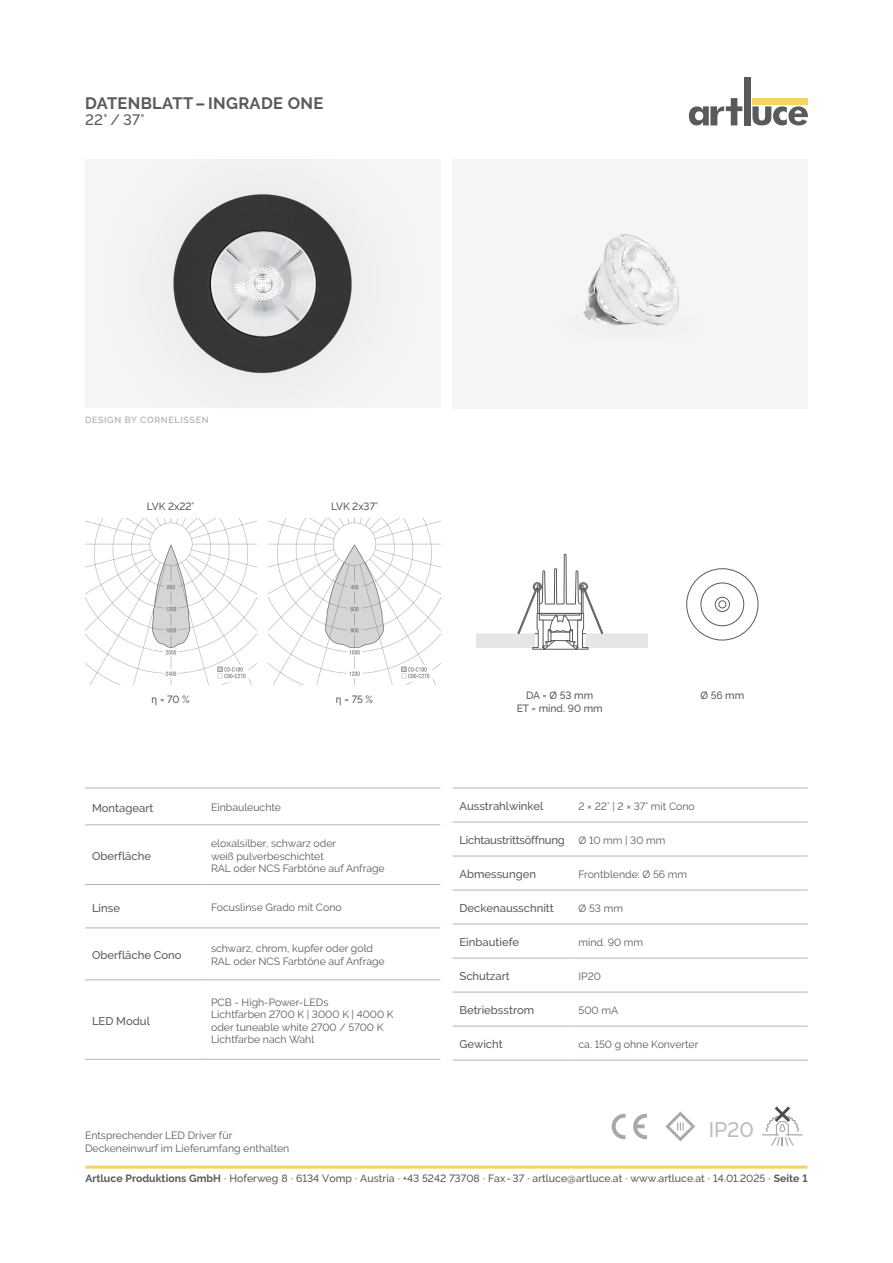
<style>
.page{position:relative;width:893px;height:1263px;background:#fff}
.page>*{position:absolute;margin:0;border:0;box-sizing:border-box;transform-origin:0 0}
.IP-Schutzkalsse{font:500 21px "Raleway";color:#bdbdbd}
.t1{font:700 16.5px "Raleway";letter-spacing:.02em;color:#5a5a5a}
.t2{font:500 15px "Raleway";color:#5a5a5a}
.Tabelle_-_Spezifikationen_-_Bold{font:500 11.25px "Raleway";color:#5a5a5a}
.Tabelle_-_Spezifikationen_-_Bold-2{font:500 11.25px "Raleway";letter-spacing:-.02em;color:#5a5a5a}
.Tabelle_-_Spezifikationen_-_Regular{font:10.5px/12.6px "Raleway";color:#5a5a5a}
.Maße__Werte{font:500 10.5px "Raleway";color:#5a5a5a}
.Tabelle_-_Werte_-_LO_HO{font:600 9px "Raleway";letter-spacing:.07em;color:#b4b4b4}
.s1{font-weight:700}
</style>
<div class="page">
<hr style="left:85px;top:1165px;width:722px;height:3px;background:#f5d364">
<svg style="left:689px;top:98px;width:53px;height:27px"></svg>
<div style="left:744px;top:77px;width:7px;height:48px;background:#5a5a5a"></div>
<svg style="left:752px;top:106px;width:56px;height:19px"></svg>
<div style="left:752px;top:98px;width:56px;height:7px;background:#f5d364"></div>
<img style="left:107px;top:159px;width:312px;height:249px">
<img style="left:558px;top:233px;width:147px;height:110px">
<img style="left:85px;top:519px;width:171px;height:166px">
<img style="left:269px;top:519px;width:171px;height:166px">
<svg style="left:476px;top:554px;width:171px;height:96px"></svg>
<div style="left:686px;top:568px;width:72px;height:72px;border:1px solid #5a5a5a;border-radius:50%"></div>
<div style="left:700px;top:582px;width:44px;height:44px;border:1px solid #5a5a5a;border-radius:50%"></div>
<div style="left:715px;top:597px;width:15px;height:15px;border:1px solid #5a5a5a;border-radius:50%"></div>
<div style="left:718px;top:600px;width:8px;height:8px;border:1px solid #5a5a5a;border-radius:50%"></div>
<hr style="left:572px;top:924px;width:236px;height:1px;background:#b4b4b4">
<hr style="left:572px;top:958px;width:236px;height:1px;background:#b4b4b4">
<hr style="left:572px;top:992px;width:236px;height:1px;background:#b4b4b4">
<hr style="left:572px;top:1026px;width:236px;height:1px;background:#b4b4b4">
<hr style="left:572px;top:788px;width:236px;height:1px;background:#b4b4b4">
<hr style="left:572px;top:822px;width:236px;height:1px;background:#b4b4b4">
<hr style="left:572px;top:856px;width:236px;height:1px;background:#b4b4b4">
<hr style="left:572px;top:890px;width:236px;height:1px;background:#b4b4b4">
<hr style="left:453px;top:788px;width:119px;height:1px;background:#b4b4b4">
<hr style="left:453px;top:822px;width:119px;height:1px;background:#b4b4b4">
<hr style="left:453px;top:856px;width:119px;height:1px;background:#b4b4b4">
<hr style="left:453px;top:890px;width:119px;height:1px;background:#b4b4b4">
<hr style="left:453px;top:924px;width:119px;height:1px;background:#b4b4b4">
<hr style="left:453px;top:958px;width:119px;height:1px;background:#b4b4b4">
<hr style="left:453px;top:992px;width:119px;height:1px;background:#b4b4b4">
<hr style="left:453px;top:1026px;width:119px;height:1px;background:#b4b4b4">
<hr style="left:453px;top:1060px;width:119px;height:1px;background:#b4b4b4">
<hr style="left:572px;top:1060px;width:236px;height:1px;background:#b4b4b4">
<hr style="left:204px;top:824px;width:236px;height:1px;background:#b4b4b4">
<hr style="left:204px;top:884px;width:236px;height:1px;background:#b4b4b4">
<hr style="left:204px;top:927px;width:236px;height:1px;background:#b4b4b4">
<hr style="left:204px;top:979px;width:236px;height:1px;background:#b4b4b4">
<hr style="left:204px;top:1059px;width:236px;height:1px;background:#b4b4b4">
<hr style="left:85px;top:824px;width:119px;height:1px;background:#b4b4b4">
<hr style="left:85px;top:884px;width:119px;height:1px;background:#b4b4b4">
<hr style="left:85px;top:927px;width:119px;height:1px;background:#b4b4b4">
<hr style="left:85px;top:979px;width:119px;height:1px;background:#b4b4b4">
<hr style="left:85px;top:1059px;width:119px;height:1px;background:#b4b4b4">
<hr style="left:85px;top:788px;width:119px;height:1px;background:#b4b4b4">
<hr style="left:204px;top:788px;width:236px;height:1px;background:#b4b4b4">
<svg style="left:611px;top:1114px;width:14px;height:26px"></svg>
<svg style="left:633px;top:1114px;width:14px;height:26px"></svg>
<svg style="left:665px;top:1111px;width:30px;height:30px"></svg>
<svg style="left:762px;top:1106px;width:41px;height:39px"></svg>
<h2 class="t1" style="left:85px;top:94px;width:240px">DATENBLATT– INGRADE ONE</h2>
<h3 class="t2" style="left:85px;top:111px;width:61px">22° / 37°</h3>
<p class="Tabelle_-_Werte_-_LO_HO" style="left:85px;top:415px;width:125px">DESIGN BY CORNELISSEN</p>
<p class="Maße__Werte" style="left:147px;top:500px;width:49px">LVK 2x22°</p>
<p class="Maße__Werte" style="left:331px;top:500px;width:48px">LVK 2x37°</p>
<p class="Maße__Werte" style="left:160px;top:694px;width:31px">= 70 %</p>
<p class="Maße__Werte" style="left:345px;top:694px;width:30px">= 75 %</p>
<p class="Tabelle_-_Spezifikationen_-_Bold" style="left:92px;top:801px;width:63px">Montageart</p>
<p class="Tabelle_-_Spezifikationen_-_Regular" style="left:211px;top:801px;width:71px">Einbauleuchte</p>
<p class="Tabelle_-_Spezifikationen_-_Bold" style="left:92px;top:849px;width:60px">Oberfläche</p>
<p class="Tabelle_-_Spezifikationen_-_Regular" style="left:211px;top:837px;width:127px">eloxalsilber, schwarz oder</p>
<p class="Tabelle_-_Spezifikationen_-_Regular" style="left:211px;top:849px;width:114px">weiß pulverbeschichtet</p>
<p class="Tabelle_-_Spezifikationen_-_Regular" style="left:211px;top:862px;width:175px">RAL oder NCS Farbtöne auf Anfrage</p>
<p class="Tabelle_-_Spezifikationen_-_Bold" style="left:92px;top:901px;width:30px">Linse</p>
<p class="Tabelle_-_Spezifikationen_-_Regular" style="left:211px;top:901px;width:132px">Focuslinse Grado mit Cono</p>
<p class="Tabelle_-_Spezifikationen_-_Bold" style="left:92px;top:949px;width:91px">Oberfläche Cono</p>
<p class="Tabelle_-_Spezifikationen_-_Regular" style="left:211px;top:942px;width:163px">schwarz, chrom, kupfer oder gold</p>
<p class="Tabelle_-_Spezifikationen_-_Regular" style="left:211px;top:955px;width:175px">RAL oder NCS Farbtöne auf Anfrage</p>
<p class="Tabelle_-_Spezifikationen_-_Bold" style="left:92px;top:1014px;width:59px">LED Modul</p>
<p class="Tabelle_-_Spezifikationen_-_Regular" style="left:211px;top:995px;width:119px">PCB - High-Power-LEDs</p>
<p class="Tabelle_-_Spezifikationen_-_Regular" style="left:211px;top:1008px;width:184px">Lichtfarben 2700 K | 3000 K | 4000 K</p>
<p class="Tabelle_-_Spezifikationen_-_Regular" style="left:211px;top:1021px;width:174px">oder tuneable white 2700 / 5700 K</p>
<p class="Tabelle_-_Spezifikationen_-_Regular" style="left:211px;top:1033px;width:105px">Lichtfarbe nach Wahl</p>
<p class="Tabelle_-_Spezifikationen_-_Regular" style="left:85px;top:1129px;width:206px">Entsprechender LED Driver für<br>Deckeneinwurf im Lieferumfang enthalten</p>
<p class="Maße__Werte" style="left:526px;top:689px;width:69px">DA = Ø 53 mm</p>
<p class="Maße__Werte" style="left:517px;top:702px;width:88px">ET = mind. 90 mm</p>
<p class="Maße__Werte" style="left:700px;top:689px;width:45px">Ø 56 mm</p>
<p class="Tabelle_-_Spezifikationen_-_Bold" style="left:459px;top:800px;width:86px">Ausstrahlwinkel</p>
<p class="Tabelle_-_Spezifikationen_-_Regular" style="left:578px;top:800px;width:118px">2 × 22° | 2 × 37° mit Cono</p>
<p class="Tabelle_-_Spezifikationen_-_Bold-2" style="left:459px;top:834px;width:107px">Lichtaustrittsöffnung</p>
<p class="Tabelle_-_Spezifikationen_-_Regular" style="left:578px;top:834px;width:89px">Ø 10 mm | 30 mm</p>
<p class="Tabelle_-_Spezifikationen_-_Bold" style="left:459px;top:868px;width:78px">Abmessungen</p>
<p class="Tabelle_-_Spezifikationen_-_Regular" style="left:578px;top:868px;width:110px">Frontblende: Ø 56 mm</p>
<p class="Tabelle_-_Spezifikationen_-_Bold" style="left:459px;top:902px;width:96px">Deckenausschnitt</p>
<p class="Tabelle_-_Spezifikationen_-_Regular" style="left:578px;top:902px;width:46px">Ø 53 mm</p>
<p class="Tabelle_-_Spezifikationen_-_Bold" style="left:459px;top:936px;width:61px">Einbautiefe</p>
<p class="Tabelle_-_Spezifikationen_-_Regular" style="left:578px;top:936px;width:66px">mind. 90 mm</p>
<p class="Tabelle_-_Spezifikationen_-_Bold" style="left:459px;top:970px;width:52px">Schutzart</p>
<p class="Tabelle_-_Spezifikationen_-_Regular" style="left:578px;top:970px;width:24px">IP20</p>
<p class="Tabelle_-_Spezifikationen_-_Bold" style="left:459px;top:1004px;width:76px">Betriebsstrom</p>
<p class="Tabelle_-_Spezifikationen_-_Regular" style="left:578px;top:1004px;width:41px">500 mA</p>
<p class="Tabelle_-_Spezifikationen_-_Bold" style="left:459px;top:1038px;width:45px">Gewicht</p>
<p class="Tabelle_-_Spezifikationen_-_Regular" style="left:578px;top:1038px;width:121px">ca. 150 g ohne Konverter</p>
<p class="IP-Schutzkalsse" style="left:709px;top:1117px;width:47px">IP20</p>
<p class="Maße__Werte" style="left:85px;top:1172px;width:724px"><span class="s1">Artluce Produktions GmbH</span> · Hoferweg 8 · 6134 Vomp · Austria · +43 5242 73708 · Fax-37 · artluce@artluce.at · www.artluce.at · 14.01.2025 · <span class="s1">Seite 1</span></p>
</div>
